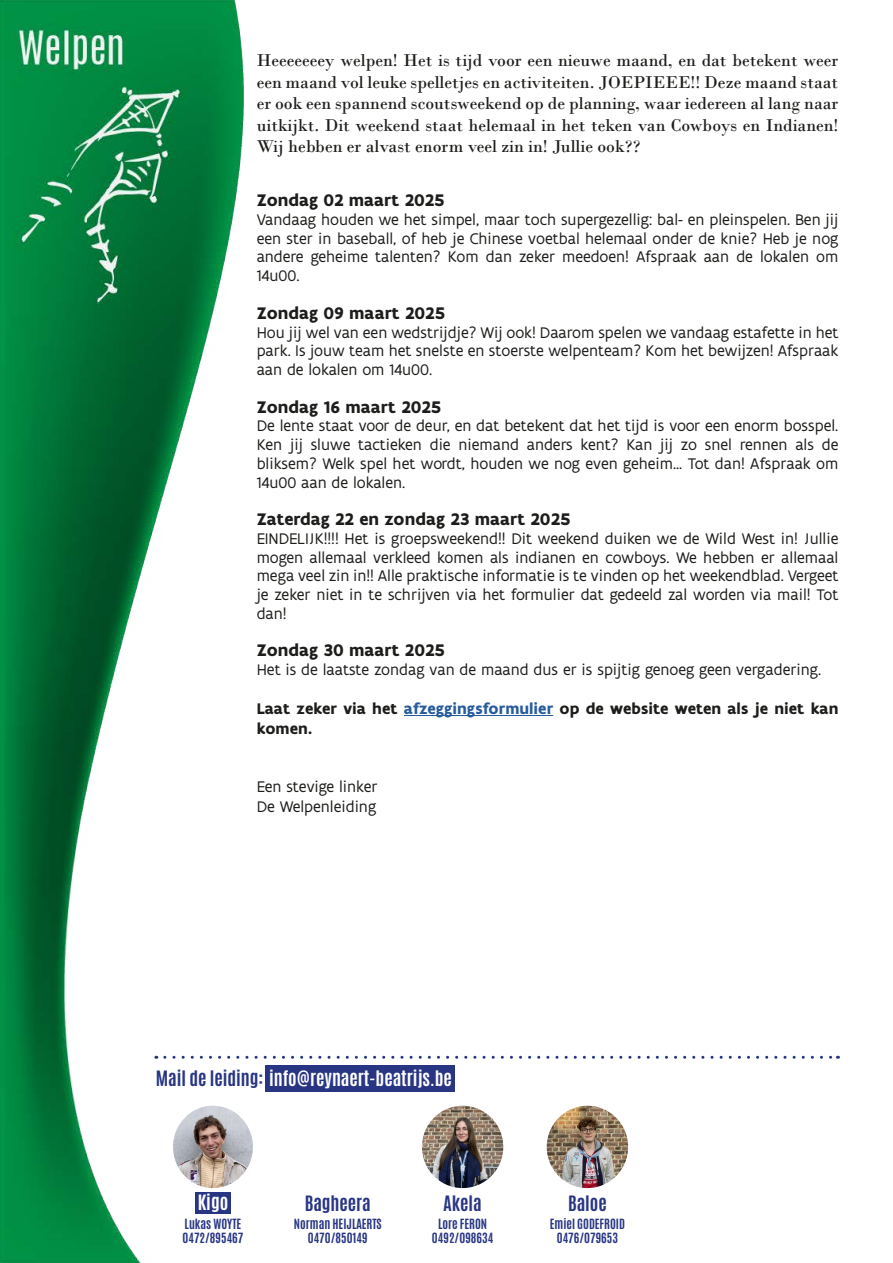
<style>
.page{position:relative;width:893px;height:1263px;background:#fff}
.page>*{position:absolute;margin:0;border:0;box-sizing:border-box;transform-origin:0 0}
.t1{font:18px/21.6px "Bodoni";color:#1d1d1b;text-align:justify}
.t2{font:700 18px "Flanders Art Sans";color:#1d1d1b}
.t3{font:700 18px "Antonio";color:#fff}
.t4{font:700 18px "Antonio";color:#283583}
.t5{font:16.5px/18.8px "Flanders Art Sans";color:#1d1d1b;text-align:justify}
.t6{font:700 16.5px/19.5px "Flanders Art Sans";color:#1d1d1b}
.t7{font:700 12px/14.4px "Antonio";color:#283583;text-align:center}
.s1{color:#275b9b}
.s2{color:#283583}
</style>
<div class="page">
<img style="left:0;top:0;width:243px;height:1263px">
<img style="left:173px;top:1106px;width:80px;height:82px">
<svg style="left:165px;top:1056px;width:673px;height:3px"></svg>
<div style="left:266px;top:1065px;width:189px;height:27px;background:#283583"></div>
<hr style="left:404px;top:715px;width:149px;height:1px;background:#275b9b">
<img style="left:422px;top:1106px;width:81px;height:82px">
<img style="left:547px;top:1106px;width:81px;height:82px">
<div style="left:195px;top:1192px;width:36px;height:21px;background:#283583"></div>
<p class="t1" style="left:257px;top:49px;width:583px">Heeeeeeey welpen! Het is tijd voor een nieuwe maand, en dat betekent weer een maand vol leuke spelletjes en activiteiten. JOEPIEEE!! Deze maand staat er ook een spannend scoutsweekend op de planning, waar iedereen al lang naar uitkijkt. Dit weekend staat helemaal in het teken van Cowboys en Indianen!<br>Wij hebben er alvast enorm veel zin in! Jullie ook??</p>
<p class="t2" style="left:257px;top:189px;width:189px">Zondag 02 maart 2025</p>
<p class="t5" style="left:257px;top:210px;width:583px">Vandaag houden we het simpel, maar toch supergezellig: bal- en pleinspelen. Ben jij een ster in baseball, of heb je Chinese voetbal helemaal onder de knie? Heb je nog andere geheime talenten? Kom dan zeker meedoen! Afspraak aan de lokalen om 14u00.</p>
<p class="t2" style="left:257px;top:301px;width:190px">Zondag 09 maart 2025</p>
<p class="t5" style="left:257px;top:323px;width:583px">Hou jij wel van een wedstrijdje? Wij ook! Daarom spelen we vandaag estafette in het park. Is jouw team het snelste en stoerste welpenteam? Kom het bewijzen! Afspraak aan de lokalen om 14u00.</p>
<p class="t2" style="left:257px;top:395px;width:186px">Zondag 16 maart 2025</p>
<p class="t5" style="left:257px;top:417px;width:583px">De lente staat voor de deur, en dat betekent dat het tijd is voor een enorm bosspel.<br>Ken jij sluwe tactieken die niemand anders kent? Kan jij zo snel rennen als de bliksem? Welk spel het wordt, houden we nog even geheim... Tot dan! Afspraak om 14u00 aan de lokalen.</p>
<p class="t2" style="left:257px;top:508px;width:315px">Zaterdag 22 en zondag 23 maart 2025</p>
<p class="t5" style="left:257px;top:529px;width:583px">EINDELIJK!!!! Het is groepsweekend!! Dit weekend duiken we de Wild West in! Jullie mogen allemaal verkleed komen als indianen en cowboys. We hebben er allemaal mega veel zin in!! Alle praktische informatie is te vinden op het weekendblad. Vergeet je zeker niet in te schrijven via het formulier dat gedeeld zal worden via mail! Tot dan!</p>
<p class="t2" style="left:257px;top:639px;width:190px">Zondag 30 maart 2025</p>
<p class="t5" style="left:257px;top:660px;width:566px">Het is de laatste zondag van de maand dus er is spijtig genoeg geen vergadering.</p>
<p class="t6" style="left:257px;top:699px;width:583px">Laat zeker via het <span class="s1">afzeggingsformulier</span> op de website weten als je niet kan komen.</p>
<p class="t5" style="left:257px;top:777px;width:122px;line-height:19.5px">Een stevige linker<br>De Welpenleiding</p>
<p class="t3" style="left:156px;top:1065px;width:298px"><span class="s2">Mail de leiding:</span> info@reynaert-beatrijs.be</p>
<p class="t3" style="left:198px;top:1190px;width:32px">Kigo</p>
<p class="t7" style="left:183px;top:1217px;width:62px;text-align:left">Lukas WOYTE<br>0472/895467</p>
<p class="t4" style="left:305px;top:1190px;width:68px">Bagheera</p>
<p class="t7" style="left:294px;top:1217px;width:89px">Norman HEIJLAERTS<br>0470/850149</p>
<p class="t4" style="left:444px;top:1190px;width:40px">Akela</p>
<p class="t7" style="left:432px;top:1217px;width:63px">Lore FERON<br>0492/098634</p>
<p class="t4" style="left:568px;top:1190px;width:40px">Baloe</p>
<p class="t7" style="left:550px;top:1217px;width:77px">Emiel GODEFROID<br>0476/079653</p>
</div>
